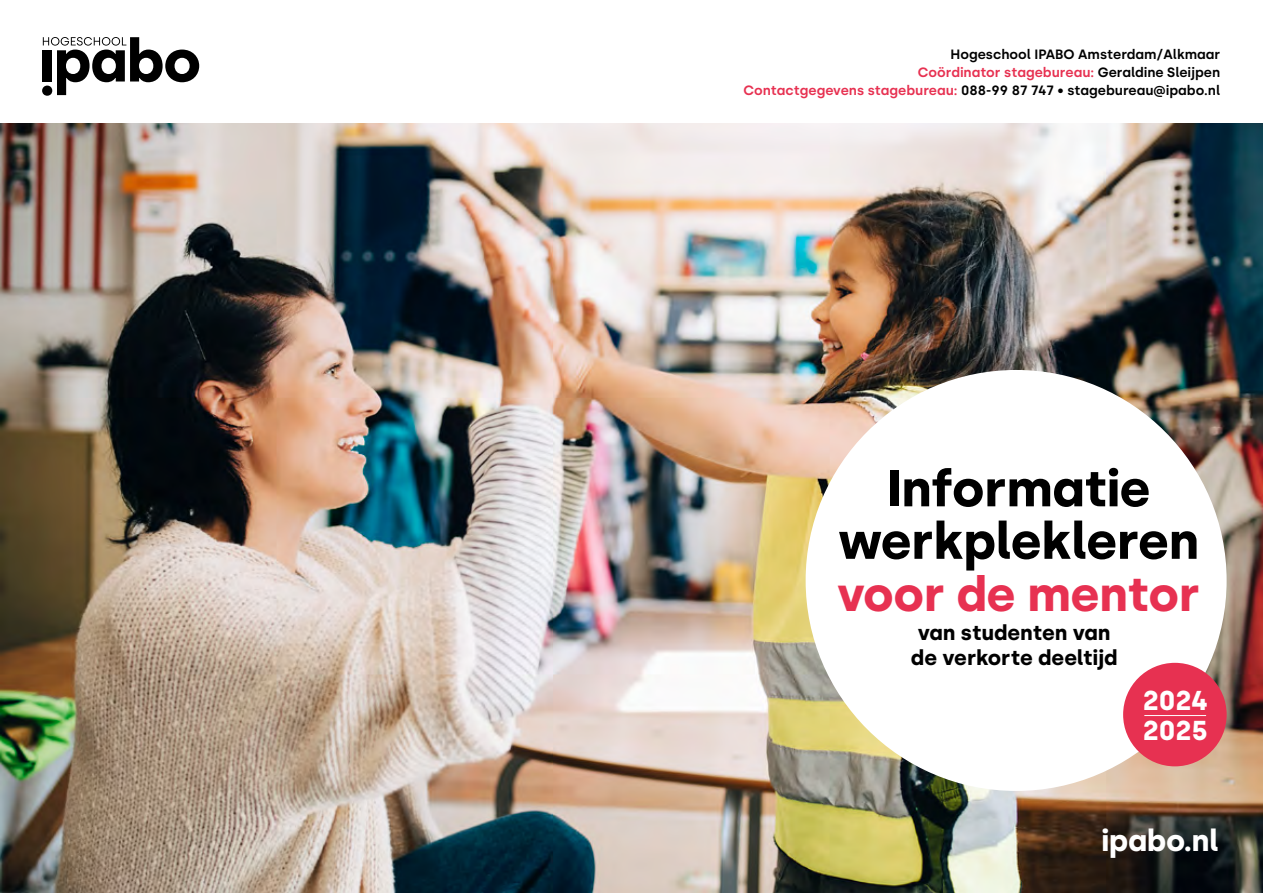
<style>
.page{position:relative;width:1263px;height:893px;background:#fff}
.page>*{position:absolute;margin:0;border:0;box-sizing:border-box;transform-origin:0 0}
.t1{font:700 51px/52.5px "Silka";letter-spacing:-.01em;color:#000;text-align:center}
.t2{font:700 48px "Silka";letter-spacing:-.01em;color:#e73151}
.t3{font:700 30px "Silka";letter-spacing:-.01em;color:#fff}
.t4{font:700 27.3px/30.3px "Silka";color:#fff}
.t5{font:700 21px/25.5px "Silka";color:#000;text-align:center}
.t6{font:600 13.5px/18px "Silka";color:#000;text-align:right}
.s1{color:#e73151}
</style>
<div class="page">
<img style="left:0;top:123px;width:1263px;height:770px">
<div style="left:806px;top:370px;width:420px;height:421px;background:#fff;border-radius:50%"></div>
<div style="left:1123px;top:663px;width:104px;height:103px;background:#e73151;border-radius:50%"></div>
<hr style="left:1144px;top:715px;width:62px;height:1px;background:#fff">
<svg style="left:43px;top:37px;width:156px;height:58px"></svg>
<p class="t6" style="left:743px;top:46px;width:478px">Hogeschool IPABO Amsterdam/Alkmaar<br><span class="s1">Coördinator stagebureau:</span> Geraldine Sleijpen<br><span class="s1">Contactgegevens stagebureau:</span> 088-99 87 747 • stagebureau@ipabo.nl</p>
<h1 class="t1" style="left:838px;top:462px;width:363px">Informatie werkplekleren</h1>
<h2 class="t2" style="left:837px;top:566px;width:364px">voor de mentor</h2>
<h3 class="t5" style="left:911px;top:620px;width:208px">van studenten van de verkorte deeltijd</h3>
<h3 class="t4" style="left:1143px;top:685px;width:67px">2024<br>2025</h3>
<h3 class="t3" style="left:1101px;top:822px;width:119px">ipabo.nl</h3>
</div>
